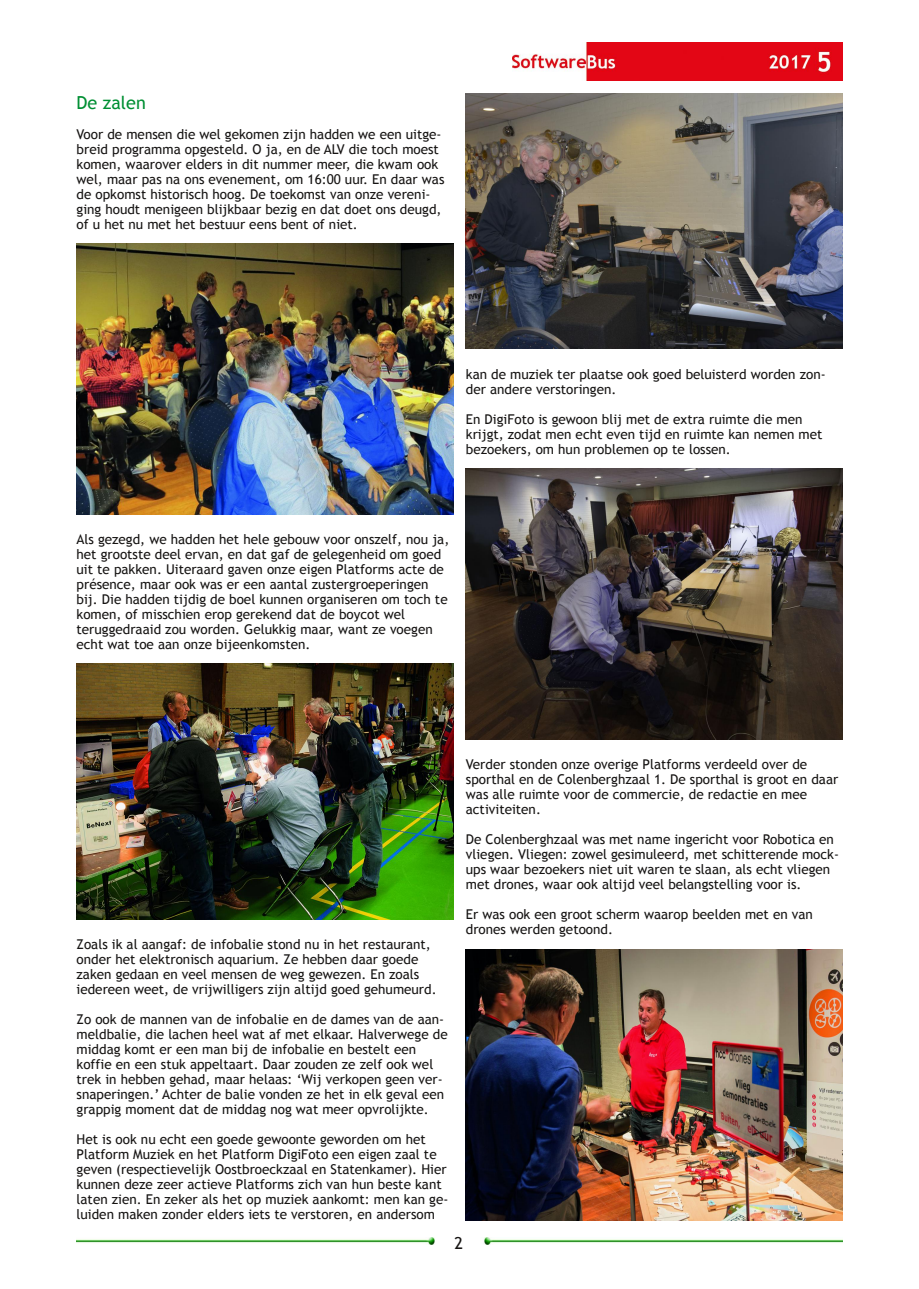
<style>
.page{position:relative;width:919px;height:1289px;background:#fff}
.page>*{position:absolute;margin:0;border:0;box-sizing:border-box;transform-origin:0 0}
.t1{font:18px "Trebuchet MS";color:#008f33}
.t2{font:16.5px "Trebuchet MS";color:#161413}
.t3{font:13.5px/15px "Trebuchet MS";color:#161413}
</style>
<div class="page">
<img style="left:512px;top:43px;width:330px;height:38px">
<img style="left:77px;top:1237px;width:358px;height:7px">
<img style="left:484px;top:1237px;width:358px;height:7px">
<img style="left:77px;top:244px;width:376px;height:270px">
<img style="left:77px;top:663px;width:376px;height:256px">
<img style="left:466px;top:468px;width:376px;height:271px">
<img style="left:466px;top:94px;width:376px;height:254px">
<img style="left:466px;top:949px;width:376px;height:271px">
<h1 class="t1" style="left:77px;top:92px;width:71px">De zalen</h1>
<p class="t3" style="left:77px;top:126px;width:369px">Voor de mensen die wel gekomen zijn hadden we een uitge‐ breid programma opgesteld. O ja, en de ALV die toch moest komen, waarover elders in dit nummer meer, die kwam ook wel, maar pas na ons evenement, om 16:00 uur. En daar was de opkomst historisch hoog. De toekomst van onze vereni‐ ging houdt menigeen blijkbaar bezig en dat doet ons deugd, of u het nu met het bestuur eens bent of niet.</p>
<p class="t3" style="left:466px;top:366px;width:361px">kan de muziek ter plaatse ook goed beluisterd worden zon‐ der andere verstoringen.</p>
<p class="t3" style="left:466px;top:411px;width:358px">En DigiFoto is gewoon blij met de extra ruimte die men krijgt, zodat men echt even tijd en ruimte kan nemen met bezoekers, om hun problemen op te lossen.</p>
<p class="t3" style="left:77px;top:531px;width:374px">Als gezegd, we hadden het hele gebouw voor onszelf, nou ja, het grootste deel ervan, en dat gaf de gelegenheid om goed uit te pakken. Uiteraard gaven onze eigen Platforms acte de présence, maar ook was er een aantal zustergroeperingen bij. Die hadden tijdig de boel kunnen organiseren om toch te komen, of misschien erop gerekend dat de boycot wel teruggedraaid zou worden. Gelukkig maar, want ze voegen echt wat toe aan onze bijeenkomsten.</p>
<p class="t3" style="left:77px;top:936px;width:361px">Zoals ik al aangaf: de infobalie stond nu in het restaurant, onder het elektronisch aquarium. Ze hebben daar goede zaken gedaan en veel mensen de weg gewezen. En zoals iedereen weet, de vrijwilligers zijn altijd goed gehumeurd.</p>
<p class="t3" style="left:77px;top:1011px;width:372px">Zo ook de mannen van de infobalie en de dames van de aan‐ meldbalie, die lachen heel wat af met elkaar. Halverwege de middag komt er een man bij de infobalie en bestelt een koffie en een stuk appeltaart. Daar zouden ze zelf ook wel trek in hebben gehad, maar helaas: ‘Wij verkopen geen ver‐ snaperingen.’ Achter de balie vonden ze het in elk geval een grappig moment dat de middag nog wat meer opvrolijkte.</p>
<p class="t3" style="left:77px;top:1131px;width:373px">Het is ook nu echt een goede gewoonte geworden om het Platform Muziek en het Platform DigiFoto een eigen zaal te geven (respectievelijk Oostbroeckzaal en Statenkamer). Hier kunnen deze zeer actieve Platforms zich van hun beste kant laten zien. En zeker als het op muziek aankomt: men kan ge‐ luiden maken zonder elders iets te verstoren, en andersom</p>
<p class="t3" style="left:466px;top:756px;width:374px">Verder stonden onze overige Platforms verdeeld over de sporthal en de Colenberghzaal 1. De sporthal is groot en daar was alle ruimte voor de commercie, de redactie en mee activiteiten.</p>
<p class="t3" style="left:466px;top:831px;width:374px">De Colenberghzaal was met name ingericht voor Robotica en vliegen. Vliegen: zowel gesimuleerd, met schitterende mock‐ ups waar bezoekers niet uit waren te slaan, als echt vliegen met drones, waar ook altijd veel belangstelling voor is.</p>
<p class="t3" style="left:466px;top:906px;width:348px">Er was ook een groot scherm waarop beelden met en van drones werden getoond.</p>
<p class="t2" style="left:454px;top:1233px;width:10px">2</p>
</div>
